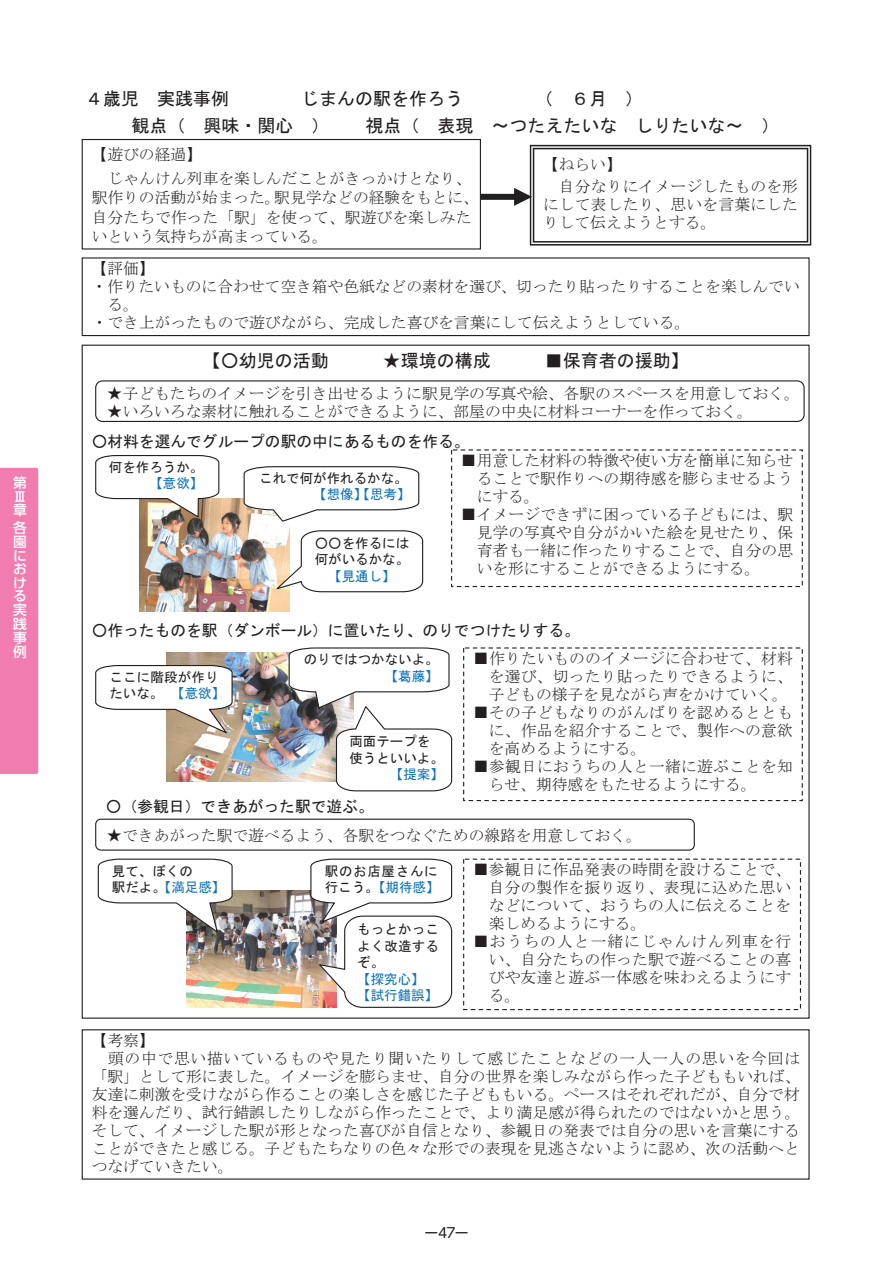
<style>
.page{position:relative;width:893px;height:1263px;background:#fff}
.page>*{position:absolute;margin:0;border:0;box-sizing:border-box;transform-origin:0 0}
.t1{font:18px "MS Gothic";color:#231f20}
.t2{font:15.75px/18px "MS Mincho";color:#231f20;text-align:justify}
.t3{font:15.75px "MS Gothic";color:#231f20}
.t4{font:15.75px "MS Mincho";letter-spacing:.045em;color:#231f20}
.t5{font:500 13.8px/13.6px "UD Shin Go Pr 6";color:#fff}
.t6{font:13.8px "UD Shin Go Pr 6";color:#231f20}
.t7{font:13.5px/16.5px "MS Gothic";color:#231f20}
.t8{font:13.5px/16.5px "MS Gothic";color:#1275bc}
.t9{font:13.5px/16.4px "MS Gothic";letter-spacing:.055em;color:#231f20}
.s1{color:#1275bc}
</style>
<div class="page">
<div style="left:82px;top:139px;width:399px;height:111px;border:1px solid #231f20"></div>
<div style="left:82px;top:1029px;width:728px;height:150px;border:1px solid #231f20"></div>
<div style="left:95px;top:380px;width:710px;height:42px;border:1px solid #231f20;border-radius:7px"></div>
<div style="left:451px;top:449px;width:352px;height:138px;border:1px dashed #231f20"></div>
<div style="left:463px;top:647px;width:340px;height:154px;border:1px dashed #231f20"></div>
<div style="left:463px;top:858px;width:338px;height:152px;border:1px dashed #231f20"></div>
<svg style="left:480px;top:145px;width:331px;height:101px"></svg>
<div style="left:95px;top:819px;width:600px;height:32px;border:1px solid #231f20;border-radius:5px"></div>
<img style="left:187px;top:890px;width:123px;height:117px">
<svg style="left:97px;top:858px;width:136px;height:77px"></svg>
<svg style="left:310px;top:858px;width:143px;height:150px"></svg>
<div style="left:82px;top:257px;width:728px;height:79px;border:1px solid #231f20"></div>
<img style="left:166px;top:652px;width:122px;height:129px">
<svg style="left:95px;top:664px;width:138px;height:71px"></svg>
<svg style="left:288px;top:647px;width:165px;height:145px"></svg>
<img style="left:140px;top:499px;width:149px;height:112px">
<svg style="left:95px;top:455px;width:125px;height:64px"></svg>
<svg style="left:243px;top:466px;width:177px;height:56px"></svg>
<svg style="left:273px;top:530px;width:151px;height:63px"></svg>
<div style="left:0;top:468px;width:38px;height:306px;background:#f17cb0"></div>
<p class="t5" style="left:13px;top:476px;width:15px">第<br>Ⅲ章</p>
<p class="t5" style="left:13px;top:521px;width:15px;text-align:justify">各園における実践事例</p>
<p class="t1" style="left:85px;top:89px;width:145px">４歳児 実践事例</p>
<p class="t1" style="left:301px;top:89px;width:163px">じまんの駅を作ろう</p>
<p class="t1" style="left:535px;top:89px;width:109px">（ ６月 ）</p>
<p class="t1" style="left:132px;top:116px;width:200px">観点（ 興味・関心 ）</p>
<p class="t1" style="left:366px;top:116px;width:415px">視点（ 表現 ～つたえたいな しりたいな～ ）</p>
<p class="t2" style="left:108px;top:143px;width:365px;line-height:23.4px;text-indent:-16px">【遊びの経過】<br>じゃんけん列車を楽しんだことがきっかけとなり、</p>
<p class="t2" style="left:92px;top:188px;width:389px;line-height:19.5px;text-align:left">駅作りの活動が始まった。駅見学などの経験をもとに、自分たちで作った「駅」を使って、駅遊びを楽しみたいという気持ちが高まっている。</p>
<p class="t2" style="left:559px;top:153px;width:241px;line-height:22.2px;text-indent:-16px">【ねらい】<br>自分なりにイメージしたものを形</p>
<p class="t2" style="left:543px;top:195px;width:256px">にして表したり、思いを言葉にしたりして伝えようとする。</p>
<p class="t2" style="left:92px;top:259px;width:65px">【評価】</p>
<p class="t2" style="left:91px;top:277px;width:710px">・作りたいものに合わせて空き箱や色紙などの素材を選び、切ったり貼ったりすることを楽しんでい</p>
<p class="t2" style="left:107px;top:295px;width:33px">る。</p>
<p class="t2" style="left:92px;top:313px;width:600px">・でき上がったもので遊びながら、完成した喜びを言葉にして伝えようとしている。</p>
<p class="t1" style="left:203px;top:351px;width:127px">【○幼児の活動</p>
<p class="t1" style="left:383px;top:351px;width:109px">★環境の構成</p>
<p class="t1" style="left:545px;top:351px;width:145px">■保育者の援助】</p>
<p class="t2" style="left:107px;top:384px;width:694px">★子どもたちのイメージを引き出せるように駅見学の写真や絵、各駅のスペースを用意しておく。</p>
<p class="t2" style="left:107px;top:402px;width:647px">★いろいろな素材に触れることができるように、部屋の中央に材料コーナーを作っておく。</p>
<p class="t2" style="left:477px;top:451px;width:318px;text-indent:-16px">■用意した材料の特徴や使い方を簡単に知らせることで駅作りへの期待感を膨らませるようにする。</p>
<p class="t2" style="left:477px;top:505px;width:318px;text-indent:-16px">■イメージできずに困っている子どもには、駅見学の写真や自分がかいた絵を見せたり、保育者も一緒に作ったりすることで、自分の思いを形にすることができるようにする。</p>
<p class="t3" style="left:92px;top:433px;width:379px">○材料を選んでグループの駅の中にあるものを作る。</p>
<p class="t7" style="left:109px;top:459px;width:96px">何を作ろうか。</p>
<p class="t8" style="left:149px;top:475px;width:56px">【意欲】</p>
<p class="t7" style="left:259px;top:470px;width:150px">これで何が作れるかな。</p>
<p class="t8" style="left:313px;top:486px;width:99px">【想像】【思考】</p>
<p class="t7" style="left:315px;top:535px;width:96px">○○を作るには何がいるかな。</p>
<p class="t8" style="left:328px;top:568px;width:69px">【見通し】</p>
<p class="t3" style="left:92px;top:622px;width:490px">○作ったものを駅（ダンボール）に置いたり、のりでつけたりする。</p>
<p class="t7" style="left:109px;top:669px;width:117px">ここに階段が作りたいな。 <span class="s1">【意欲】</span></p>
<p class="t7" style="left:304px;top:651px;width:136px">のりではつかないよ。</p>
<p class="t8" style="left:385px;top:668px;width:55px">【葛藤】</p>
<p class="t7" style="left:349px;top:733px;width:96px">両面テープを使うといいよ。</p>
<p class="t8" style="left:390px;top:766px;width:55px">【提案】</p>
<p class="t3" style="left:106px;top:799px;width:269px">○（参観日）できあがった駅で遊ぶ。</p>
<p class="t2" style="left:489px;top:649px;width:306px;text-indent:-16px">■作りたいもののイメージに合わせて、材料を選び、切ったり貼ったりできるように、子どもの様子を見ながら声をかけていく。</p>
<p class="t2" style="left:489px;top:703px;width:306px;text-indent:-16px">■その子どもなりのがんばりを認めるとともに、作品を紹介することで、製作への意欲を高めるようにする。</p>
<p class="t2" style="left:489px;top:757px;width:306px;text-indent:-16px">■参観日におうちの人と一緒に遊ぶことを知らせ、期待感をもたせるようにする。</p>
<p class="t2" style="left:106px;top:827px;width:537px">★できあがった駅で遊べるよう、各駅をつなぐための線路を用意しておく。</p>
<p class="t7" style="left:112px;top:862px;width:115px">見て、ぼくの<br>駅だよ。<span class="s1">【満足感】</span></p>
<p class="t9" style="left:325px;top:862px;width:116px">駅のお店屋さんに行こう。<span class="s1">【期待感】</span></p>
<p class="t7" style="left:357px;top:921px;width:83px;text-align:justify">もっとかっこよく改造するぞ。</p>
<p class="t8" style="left:357px;top:970px;width:82px">【探究心】【試行錯誤】</p>
<p class="t2" style="left:489px;top:860px;width:304px;text-indent:-16px">■参観日に作品発表の時間を設けることで、自分の製作を振り返り、表現に込めた思いなどについて、おうちの人に伝えることを楽しめるようにする。</p>
<p class="t2" style="left:489px;top:932px;width:304px;text-indent:-16px">■おうちの人と一緒にじゃんけん列車を行い、自分たちの作った駅で遊べることの喜びや友達と遊ぶ一体感を味わえるようにする。</p>
<p class="t2" style="left:92px;top:1031px;width:65px">【考察】</p>
<p class="t4" style="left:108px;top:1050px;width:693px">頭の中で思い描いているものや見たり聞いたりして感じたことなどの一人一人の思いを今回は</p>
<p class="t2" style="left:92px;top:1067px;width:710px">「駅」として形に表した。イメージを膨らませ、自分の世界を楽しみながら作った子どももいれば、</p>
<p class="t2" style="left:92px;top:1085px;width:710px">友達に刺激を受けながら作ることの楽しさを感じた子どももいる。ペースはそれぞれだが、自分で材</p>
<p class="t2" style="left:92px;top:1103px;width:710px">料を選んだり、試行錯誤したりしながら作ったことで、より満足感が得られたのではないかと思う。</p>
<p class="t2" style="left:92px;top:1121px;width:710px">そして、イメージした駅が形となった喜びが自信となり、参観日の発表では自分の思いを言葉にする</p>
<p class="t2" style="left:92px;top:1139px;width:710px">ことができたと感じる。子どもたちなりの色々な形での表現を見逃さないように認め、次の活動へと</p>
<p class="t2" style="left:92px;top:1157px;width:143px">つなげていきたい。</p>
<p class="t6" style="left:424px;top:1222px;width:46px">ー47ー</p>
</div>
